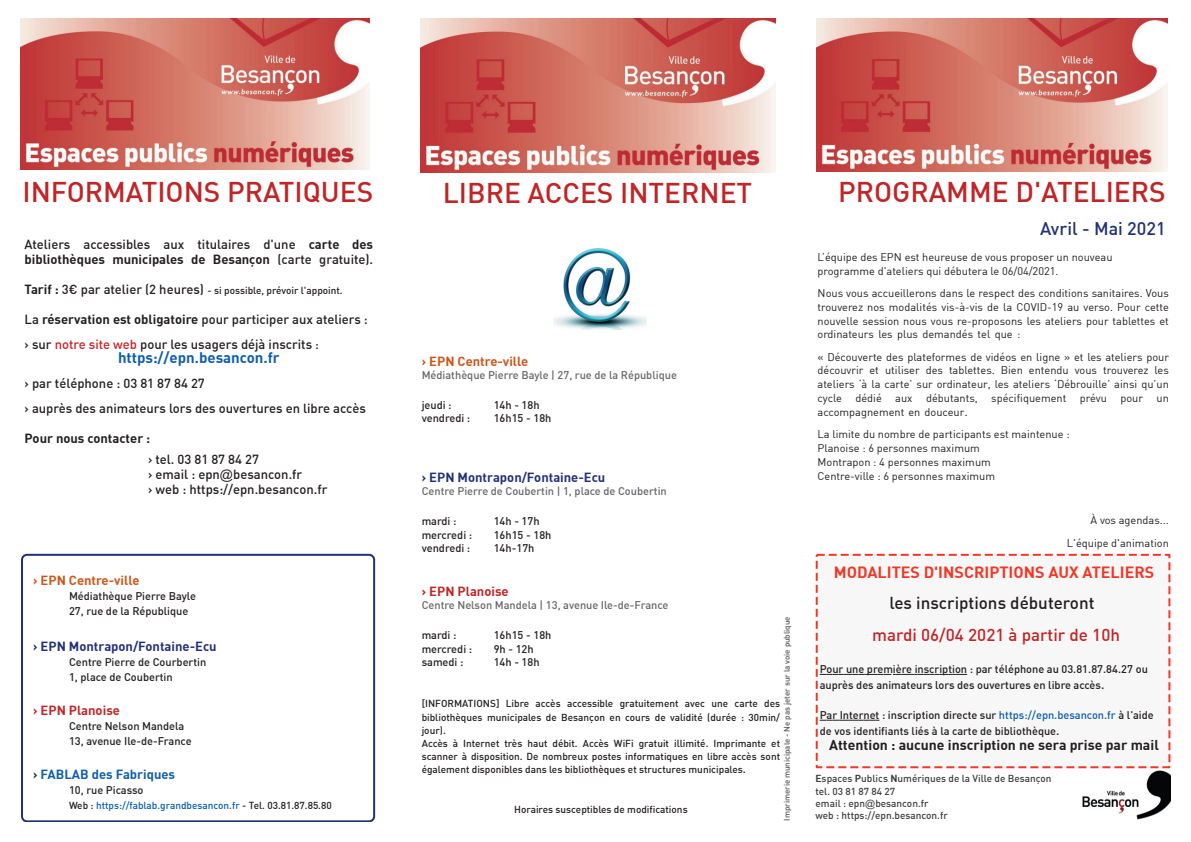
<style>
.page{position:relative;width:1191px;height:842px;background:#fff}
.page>*{position:absolute;margin:0;border:0;box-sizing:border-box;transform-origin:0 0}
.t1{font:500 28px "DIN";color:#c02527}
.t2{font:500 18px "DIN";color:#223177}
.t3{font:500 17px "DIN";color:#c02527}
.t4{font:500 17px "DIN";color:#231f20}
.t5{font:700 16px "DIN";color:#ef3926}
.t6{font:700 15px "DIN";color:#0e5eac}
.t7{font:700 14px "DIN";color:#231f20}
.t8{font:500 13px/15px "DIN";color:#231f20}
.t9{font:700 13px "DIN";color:#223177}
.t10{font:700 13px "DIN";color:#cb5619}
.t11{font:700 13px "DIN";color:#c02527}
.t12{font:700 13px "DIN";color:#0e5eac}
.t13{font:700 13px "DIN";letter-spacing:-.005em;color:#231f20}
.t14{font:11px/13.8px "DIN";color:#231f20}
.t15{font:500 11px/15px "DIN";color:#231f20}
.t16{font:500 11px "DIN";letter-spacing:-.005em;color:#66676a}
.t17{font:500 10px/13.2px "DIN";color:#231f20}
.t18{font:500 10px/12.2px "DIN";color:#3e3e3f}
.t19{font:500 10px "DIN";color:#0e5eac}
.t20{font:500 8px "DIN";color:#57585a}
.s1{font-weight:700}
.s2{font-weight:700;font-size:13px}
.s3{font-size:13px}
.s4{color:#c6232a}
.s5{font-size:12px}
.s6{font-family:"Arial";font-weight:400}
.s7{color:#0e4b16}
.s8{color:#231f20}
.s9{font-size:11px}
.s10{font-family:"Arial";font-size:12px}
.s11{color:#0e5eac}
</style>
<div class="page">
<img style="left:1078px;top:768px;width:92px;height:52px">
<img style="left:816px;top:18px;width:351px;height:153px">
<img style="left:421px;top:18px;width:354px;height:154px">
<img style="left:21px;top:18px;width:348px;height:152px">
<img style="left:553px;top:248px;width:94px;height:81px">
<div style="left:21px;top:554px;width:354px;height:268px;border:2px solid #223177;border-radius:5px"></div>
<div style="left:816px;top:555px;width:353px;height:212px;background:#f7f7f8"></div>
<svg style="left:819px;top:674px;width:148px;height:1px"></svg>
<svg style="left:819px;top:720px;width:60px;height:1px"></svg>
<div style="left:815px;top:554px;width:355px;height:214px;border:2px dashed #ef3926"></div>
<h1 class="t1" style="left:22px;top:174px;width:352px">INFORMATIONS PRATIQUES</h1>
<p class="t8" style="left:25px;top:236px;width:350px">Ateliers accessibles aux titulaires d'une <span class="s1">carte des bibliothèques municipales de Besançon</span> (carte gratuite).</p>
<p class="t17" style="left:25px;top:283px;width:320px"><span class="s2">Tarif :</span> <span class="s3">3€ par atelier (2 heures)</span> - si possible, prévoir l'appoint.</p>
<p class="t8" style="left:25px;top:306px;width:345px;line-height:25px">La <span class="s1">réservation est obligatoire</span> pour participer aux ateliers : &gt; sur <span class="s4">notre site web</span> pour les usagers déjà inscrits <span class="s5">:</span></p>
<h3 class="t6" style="left:118px;top:348px;width:163px">https://epn.besancon.fr</h3>
<p class="t8" style="left:25px;top:371px;width:343px;line-height:25px">&gt; par téléphone : 03 81 87 84 27<br>&gt; auprès des animateurs lors des ouvertures en libre accès</p>
<p class="t13" style="left:25px;top:430px;width:127px">Pour nous contacter :</p>
<p class="t8" style="left:148px;top:452px;width:181px">&gt; tel. 03 81 87 84 27<br>&gt; email : epn<span class="s6">@</span>besancon.fr<br>&gt; web : https://epn.besancon.fr</p>
<p class="t10" style="left:33px;top:572px;width:108px">&gt; EPN Centre-ville</p>
<p class="t15" style="left:69px;top:588px;width:128px">Médiathèque Pierre Bayle<br>27, rue de la République</p>
<p class="t9" style="left:33px;top:638px;width:185px">&gt; EPN Montrapon/Fontaine-Ecu</p>
<p class="t15" style="left:69px;top:654px;width:139px">Centre Pierre de Courbertin<br>1, place de Coubertin</p>
<p class="t11" style="left:33px;top:702px;width:88px">&gt; EPN Planoise</p>
<p class="t15" style="left:69px;top:718px;width:124px">Centre Nelson Mandela<br>13, avenue Ile-de-France</p>
<p class="t12" style="left:33px;top:766px;width:144px"><span class="s7">&gt;</span> FABLAB des Fabriques</p>
<p class="t15" style="left:69px;top:782px;width:76px">10, rue Picasso</p>
<p class="t19" style="left:69px;top:799px;width:264px"><span class="s8">Web :</span> https://fablab.grandbesancon.fr <span class="s8">- Tel. 03.81.87.85.80</span></p>
<h1 class="t1" style="left:443px;top:175px;width:311px">LIBRE ACCES INTERNET</h1>
<p class="t10" style="left:422px;top:353px;width:108px">&gt; EPN Centre-ville</p>
<p class="t16" style="left:422px;top:368px;width:257px">Médiathèque Pierre Bayle | 27, rue de la République</p>
<p class="t15" style="left:422px;top:397px;width:31px">jeudi :</p>
<p class="t15" style="left:494px;top:397px;width:47px">14h - 18h</p>
<p class="t15" style="left:422px;top:410px;width:50px">vendredi :</p>
<p class="t15" style="left:494px;top:410px;width:59px">16h15 - 18h</p>
<p class="t9" style="left:422px;top:469px;width:185px">&gt; EPN Montrapon/Fontaine-Ecu</p>
<p class="t16" style="left:422px;top:484px;width:247px">Centre Pierre de Coubertin | 1, place de Coubertin</p>
<p class="t15" style="left:422px;top:514px;width:36px">mardi :</p>
<p class="t15" style="left:494px;top:514px;width:47px">14h - 17h</p>
<p class="t15" style="left:422px;top:527px;width:52px">mercredi :</p>
<p class="t15" style="left:494px;top:527px;width:59px">16h15 - 18h</p>
<p class="t15" style="left:422px;top:540px;width:50px">vendredi :</p>
<p class="t15" style="left:494px;top:540px;width:42px">14h-17h</p>
<p class="t11" style="left:422px;top:583px;width:88px">&gt; EPN Planoise</p>
<p class="t16" style="left:422px;top:598px;width:248px">Centre Nelson Mandela | 13, avenue Ile-de-France</p>
<p class="t15" style="left:422px;top:628px;width:36px">mardi :</p>
<p class="t15" style="left:494px;top:628px;width:59px">16h15 - 18h</p>
<p class="t15" style="left:422px;top:641px;width:52px">mercredi :</p>
<p class="t15" style="left:494px;top:641px;width:42px">9h - 12h</p>
<p class="t15" style="left:422px;top:654px;width:43px">samedi :</p>
<p class="t15" style="left:494px;top:654px;width:47px">14h - 18h</p>
<p class="t17" style="left:422px;top:697px;width:360px">[INFORMATIONS] Libre accès accessible gratuitement avec une carte des bibliothèques municipales de Besançon en cours de validité (durée : 30min/ jour).<br>Accès à Internet très haut débit. Accès WiFi gratuit illimité. Imprimante et scanner à disposition. De nombreux postes informatiques en libre accès sont également disponibles dans les bibliothèques et structures municipales<span class="s9">.</span></p>
<p class="t17" style="left:514px;top:803px;width:175px">Horaires susceptibles de modifications</p>
<p class="t20" style="left:782px;top:821px;width:206px;rotate:-90deg">Imprimerie municipale - Ne pas jeter sur la voie publique</p>
<h1 class="t1" style="left:838px;top:174px;width:329px">PROGRAMME D'ATELIERS</h1>
<h2 class="t2" style="left:1040px;top:217px;width:127px">Avril - Mai 2021</h2>
<p class="t14" style="left:817px;top:250px;width:296px">L’équipe des EPN est heureuse de vous proposer un nouveau programme d'ateliers qui débutera le 06/04/2021.</p>
<p class="t14" style="left:817px;top:286px;width:353px;text-align:justify">Nous vous accueillerons dans le respect des conditions sanitaires. Vous trouverez nos modalités vis-à-vis de la COVID-19 au verso. Pour cette nouvelle session nous vous re-proposons les ateliers pour tablettes et ordinateurs les plus demandés tel que :</p>
<p class="t14" style="left:817px;top:350px;width:353px;text-align:justify">« Découverte des plateformes de vidéos en ligne » et les ateliers pour découvrir et utiliser des tablettes. Bien entendu vous trouverez les ateliers ‘à la carte’ sur ordinateur, les ateliers ‘Débrouille’ ainsi qu’un cycle dédié aux débutants, spécifiquement prévu pour un accompagnement en douceur<span class="s10">.</span></p>
<p class="t14" style="left:817px;top:427px;width:253px">La limite du nombre de participants est maintenue :<br>Planoise : 6 personnes maximum<br>Montrapon : 4 personnes maximum<br>Centre-ville : 6 personnes maximum</p>
<p class="t14" style="left:1067px;top:509px;width:103px;line-height:22.3px;text-align:right">À vos agendas...<br>L'équipe d'animation</p>
<h3 class="t5" style="left:833px;top:562px;width:322px">MODALITES D'INSCRIPTIONS AUX ATELIERS</h3>
<h3 class="t4" style="left:889px;top:592px;width:206px">les inscriptions débuteront</h3>
<h3 class="t3" style="left:872px;top:624px;width:249px">mardi 06/04 2021 à partir de 10h</h3>
<p class="t15" style="left:819px;top:661px;width:330px;line-height:16px">Pour une première inscription : par téléphone au 03.81.87.84.27 ou auprès des animateurs lors des ouvertures en libre accès<span class="s5">.</span></p>
<p class="t15" style="left:819px;top:706px;width:336px;line-height:16px">Par Internet : inscription directe sur <span class="s11">https://epn.besancon.fr</span> à l'aide de vos identifiants liés à la carte de bibliothèque<span class="s5">.</span></p>
<p class="t7" style="left:829px;top:735px;width:331px">Attention : aucune inscription ne sera prise par mail</p>
<p class="t18" style="left:815px;top:772px;width:237px"><span class="s1">E</span>spaces <span class="s1">P</span>ublics <span class="s1">N</span>umériques de la Ville de Besançon tel. 03 81 87 84 27<br>email : epn<span class="s6">@</span>besancon.fr</p>
<p class="t18" style="left:815px;top:809px;width:134px">web : https://epn.besancon.fr</p>
</div>
